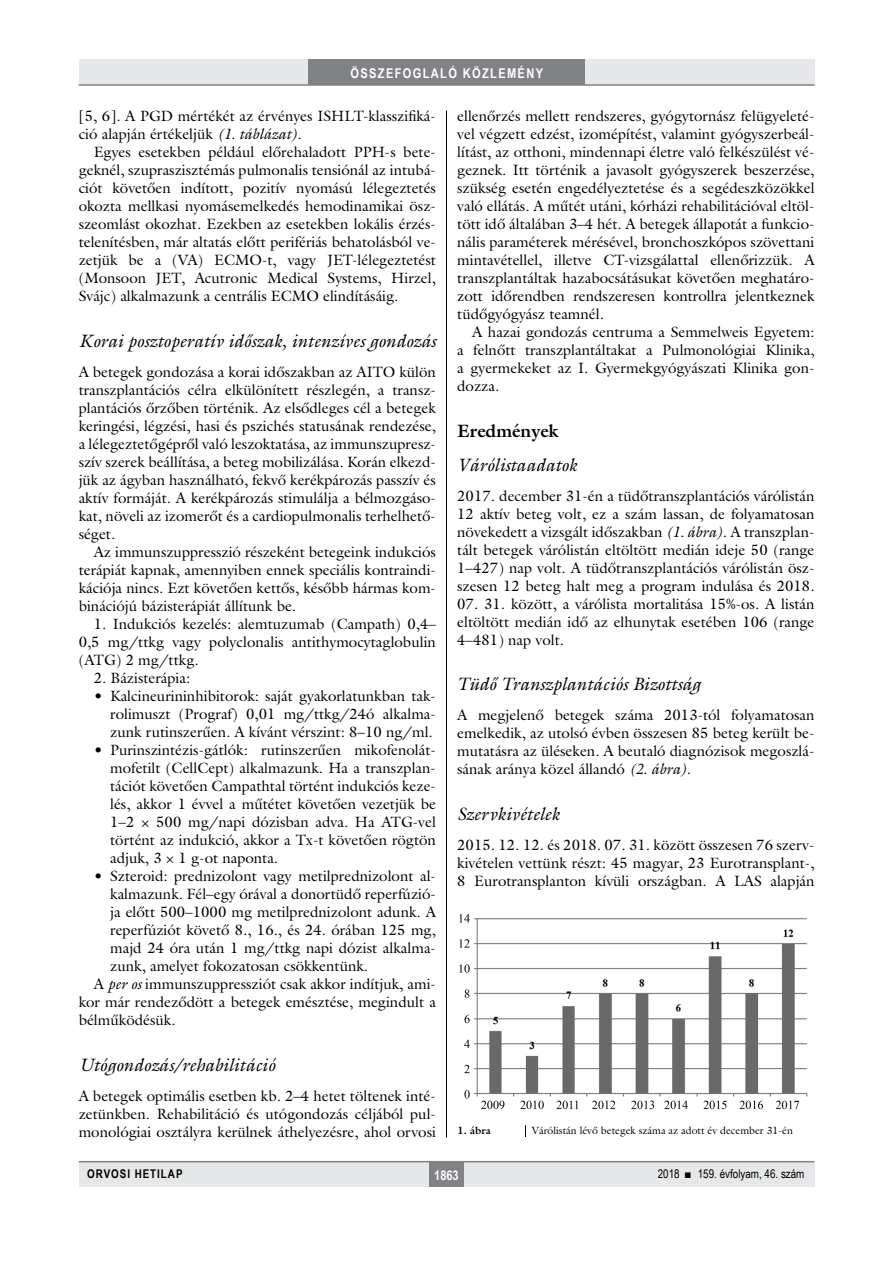
<style>
.page{position:relative;width:893px;height:1263px;background:#fff}
.page>*{position:absolute;margin:0;border:0;box-sizing:border-box;transform-origin:0 0}
.alcimkurziv{font:italic 18px "Galliard Reg";color:#000}
.alcimbold{font:700 18px "Galliard Reg";color:#000}
.Body_tompa{font:15px/18px "Galliard Reg";color:#000;text-align:justify}
.Body_Text{font:15px/18px "Galliard Reg";color:#000;text-align:justify}
.t1{font:700 13.5px "Arial Narrow";letter-spacing:.1em;color:#fff}
.t2{font:12px "Arial Narrow";color:#000}
.t3{font:700 12px "Arial Narrow";letter-spacing:.08em;color:#000}
.kepalairas2{font:10.5px "Galliard Reg";color:#000}
.kepalairas1{font:700 10.5px "Galliard Reg";color:#000}
.s1{font-style:italic}
</style>
<div class="page">
<div style="left:79px;top:1161px;width:735px;height:25px;background:#e6e7e8"></div>
<div style="left:429px;top:1161px;width:34px;height:25px;background:#808285"></div>
<hr style="left:79px;top:1161px;width:735px;height:1px;background:#808285">
<div style="left:79px;top:60px;width:735px;height:25px;background:#e6e7e8"></div>
<div style="left:308px;top:60px;width:277px;height:25px;background:#808285"></div>
<hr style="left:79px;top:84px;width:736px;height:2px;background:#808285">
<hr style="left:446px;top:111px;width:1px;height:1026px;background:#000">
<img style="left:459px;top:914px;width:349px;height:196px">
<svg style="left:525px;top:1125px;width:1px;height:12px"></svg>
<p class="t1" style="left:350px;top:63px;width:194px">ÖSSZEFOGLALÓ KÖZLEMÉNY</p>
<p class="Body_Text" style="left:79px;top:107px;width:359px">[5, 6]. A PGD mértékét az érvényes ISHLT-klasszifiká&shy;ció alapján értékeljük <span class="s1">(1. táblázat)</span>.</p>
<p class="Body_Text" style="left:79px;top:143px;width:359px;text-indent:15px">Egyes esetekben például előrehaladott PPH-s bete&shy;geknél, szupraszisztémás pulmonalis tensiónál az intubá&shy;ciót követően indított, pozitív nyomású lélegeztetés okozta mellkasi nyomásemelkedés hemodinamikai ös - szeomlást okozhat. Ezekben az esetekben lokális érzés&shy;telenítésben, már altatás előtt perifériás behatolásból ve&shy;zetjük be a (VA) ECMO-t, vagy JET-lélegeztetést (Monsoon JET, Acutronic Medical Systems, Hirzel, Svájc) alkalmazunk a centrális ECMO elindításáig.</p>
<p class="alcimkurziv" style="left:79px;top:330px;width:359px">Korai posztoperatív időszak, intenzíves gondozás</p>
<p class="Body_tompa" style="left:79px;top:363px;width:359px;text-align:left">A betegek gondozása a korai időszakban az AITO külön transzplantációs célra elkülönített részlegén, a transz&shy;plantációs őrzőben történik. Az elsődleges cél a betegek keringési, légzési, hasi és pszichés statusának rendezése, a lélegeztetőgépről való leszoktatása, az immunszupres - szív szerek beállítása, a beteg mobilizálása. Korán elkezd&shy;jük az ágyban használható, fekvő kerékpározás passzív és aktív formáját. A kerékpározás stimulálja a bélmozgáso&shy;kat, növeli az izomerőt és a cardiopulmonalis terhelhető&shy;séget.</p>
<p class="Body_Text" style="left:79px;top:543px;width:359px;text-indent:15px">Az immunszuppresszió részeként betegeink indukciós terápiát kapnak, amennyiben ennek speciális kontraindi&shy;kációja nincs. Ezt követően kettős, később hármas kom&shy;binációjú bázisterápiát állítunk be.</p>
<p class="Body_Text" style="left:79px;top:615px;width:359px;text-indent:15px">1. Indukciós kezelés: alemtuzumab (Campath) 0,4– 0,5 mg/ttkg vagy polyclonalis antithymocytaglobulin (ATG) 2 mg/ttkg.</p>
<p class="Body_Text" style="left:94px;top:669px;width:98px">2. Bázisterápia:</p>
<p class="Body_Text" style="left:110px;top:687px;width:327px;text-indent:-16px">• Kalcineurininhibitorok: saját gyakorlatunkban tak&shy;rolimuszt (Prograf) 0,01 mg/ttkg/24ó alkalma&shy;zunk rutinszerűen. A kívánt vérszint: 8–10 ng/ml.</p>
<p class="Body_Text" style="left:110px;top:741px;width:327px;text-indent:-16px">• Purinszintézis-gátlók: rutinszerűen mikofenolát&shy;mofetilt (CellCept) alkalmazunk. Ha a transzplan&shy;tációt követően Campathtal történt indukciós keze&shy;lés, akkor 1 évvel a műtétet követően vezetjük be 1–2 × 500 mg/napi dózisban adva. Ha ATG-vel történt az indukció, akkor a Tx-t követően rögtön adjuk, 3 × 1 g-ot naponta.</p>
<p class="Body_Text" style="left:110px;top:867px;width:327px;text-indent:-16px">• Szteroid: prednizolont vagy metilprednizolont al&shy;kalmazunk. Fél–egy órával a donortüdő reperfúzió&shy;ja előtt 500–1000 mg metilprednizolont adunk. A reperfúziót követő 8., 16., és 24. órában 125 mg, majd 24 óra után 1 mg/ttkg napi dózist alkalma&shy;zunk, amelyet fokozatosan csökkentünk.</p>
<p class="Body_Text" style="left:79px;top:975px;width:359px;text-indent:15px">A <span class="s1">per os</span> immunszuppressziót csak akkor indítjuk, ami&shy;kor már rendeződött a betegek emésztése, megindult a bélműködésük.</p>
<p class="alcimkurziv" style="left:79px;top:1053px;width:198px">Utógondozás/rehabilitáció</p>
<p class="Body_tompa" style="left:79px;top:1086px;width:359px">A betegek optimális esetben kb. 2–4 hetet töltenek inté&shy;zetünkben. Rehabilitáció és utógondozás céljából pul&shy;monológiai osztályra kerülnek áthelyezésre, ahol orvosi</p>
<p class="Body_tompa" style="left:457px;top:107px;width:359px">ellenőrzés mellett rendszeres, gyógytornász felügyeleté&shy;vel végzett edzést, izomépítést, valamint gyógyszerbeál&shy;lítást, az otthoni, mindennapi életre való felkészülést vé&shy;geznek. Itt történik a javasolt gyógyszerek beszerzése, szükség esetén engedélyeztetése és a segédeszközökkel való ellátás. A műtét utáni, kórházi rehabilitációval eltöl&shy;tött idő általában 3–4 hét. A betegek állapotát a funkcio&shy;nális paraméterek mérésével, bronchoszkópos szövettani mintavétellel, illetve CT-vizsgálattal ellenőrizzük. A transzplantáltak hazabocsátásukat követően meghatáro&shy;zott időrendben rendszeresen kontrollra jelentkeznek tüdőgyógyász teamnél.</p>
<p class="Body_Text" style="left:457px;top:323px;width:359px;text-indent:15px">A hazai gondozás centruma a Semmelweis Egyetem: a felnőtt transzplantáltakat a Pulmonológiai Klinika, a gyermekeket az I. Gyermekgyógyászati Klinika gon&shy;dozza.</p>
<p class="alcimbold" style="left:457px;top:419px;width:103px">Eredmények</p>
<p class="alcimkurziv" style="left:457px;top:453px;width:121px">Várólistaadatok</p>
<p class="Body_tompa" style="left:457px;top:486px;width:359px">2017. december 31-én a tüdőtranszplantációs várólistán 12 aktív beteg volt, ez a szám lassan, de folyamatosan növekedett a vizsgált időszakban <span class="s1">(1. ábra)</span>. A transzplan&shy;tált betegek várólistán eltöltött medián ideje 50 (range 1–427) nap volt. A tüdőtranszplantációs várólistán ös - szesen 12 beteg halt meg a program indulása és 2018.</p>
<p class="Body_tompa" style="left:457px;top:594px;width:359px">07. 31. között, a várólista mortalitása 15%-os. A listán eltöltött medián idő az elhunytak esetében 106 (range 4–481) nap volt.</p>
<p class="alcimkurziv" style="left:457px;top:673px;width:245px">Tüdő Transzplantációs Bizottság</p>
<p class="Body_tompa" style="left:457px;top:706px;width:359px">A megjelenő betegek száma 2013-tól folyamatosan emelkedik, az utolsó évben összesen 85 beteg került be&shy;mutatásra az üléseken. A beutaló diagnózisok megoszlá&shy;sának aránya közel állandó <span class="s1">(2. ábra)</span>.</p>
<p class="alcimkurziv" style="left:457px;top:802px;width:104px">Szervkivételek</p>
<p class="Body_tompa" style="left:457px;top:835px;width:359px">2015. 12. 12. és 2018. 07. 31. között összesen 76 szerv&shy;kivételen vettünk részt: 45 magyar, 23 Eurotransplant-, 8 Eurotransplanton kívüli országban. A LAS alapján</p>
<p class="kepalairas1" style="left:457px;top:1123px;width:35px">1. ábra</p>
<p class="kepalairas2" style="left:532px;top:1123px;width:263px">Várólistán lévő betegek száma az adott év december 31-én</p>
<p class="t3" style="left:87px;top:1165px;width:97px">ORVOSI HETILAP</p>
<p class="t1" style="left:434px;top:1165px;width:26px">1863</p>
<p class="t2" style="left:658px;top:1165px;width:148px">2018 ■ 159. évfolyam, 46. szám</p>
</div>
